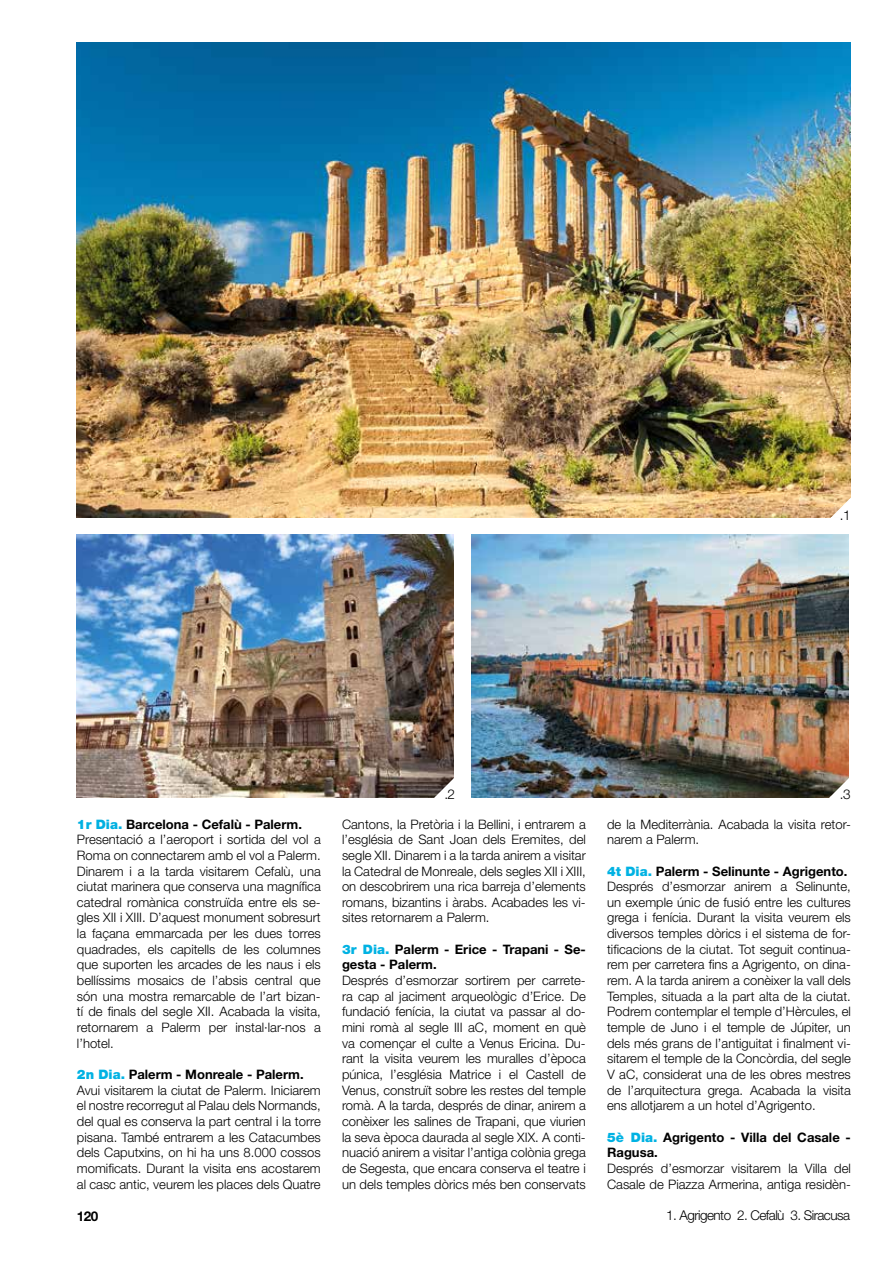
<style>
.page{position:relative;width:893px;height:1263px;background:#fff}
.page>*{position:absolute;margin:0;border:0;box-sizing:border-box;transform-origin:0 0}
.t1{font:300 13.5px "Helvetica Neue LT Std";letter-spacing:-.04em;color:#000}
.t2{font:700 13.5px "Helvetica Neue LT Std";color:#000}
.t3{font:300 13.05px/15.6px "Helvetica Neue LT Std";color:#000}
.t4{font:700 13.05px/15.6px "Helvetica Neue LT Std";color:#000}
.s1{font-weight:900;color:#00b0e1}
.s2{font-weight:700}
.s3{font-weight:900;color:#00b2e3}
</style>
<div class="page">
<img style="left:76px;top:43px;width:774px;height:474px">
<img style="left:472px;top:534px;width:377px;height:263px">
<img style="left:76px;top:534px;width:377px;height:263px">
<svg style="left:828px;top:775px;width:21px;height:23px"></svg>
<svg style="left:829px;top:495px;width:22px;height:23px"></svg>
<svg style="left:433px;top:775px;width:21px;height:23px"></svg>
<p class="t1" style="left:840px;top:506px;width:12px">.1</p>
<p class="t3" style="left:77px;top:816px;width:245px"><span class="s1">1r Dia.</span> <span class="s2">Barcelona - Cefalù - Palerm.<br></span>Presentació a l’aeroport i sortida del vol a Roma on connectarem amb el vol a Palerm.<br>Dinarem i a la tarda visitarem Cefalù, una ciutat marinera que conserva una magnífica catedral romànica construïda entre els se&shy;gles XII i XIII. D’aquest monument sobresurt la façana emmarcada per les dues torres quadrades, els capitells de les columnes que suporten les arcades de les naus i els bellíssims mosaics de l’absis central que són una mostra remarcable de l’art bizan&shy;tí de finals del segle XII. Acabada la visita, retornarem a Palerm per instal·lar-nos a l’hotel.</p>
<p class="t3" style="left:77px;top:1066px;width:245px"><span class="s3">2n Dia.</span> <span class="s2">Palerm - Monreale - Palerm.<br></span>Avui visitarem la ciutat de Palerm. Iniciarem el nostre recorregut al Palau dels Normands, del qual es conserva la part central i la torre pisana. També entrarem a les Catacumbes dels Caputxins, on hi ha uns 8.000 cossos momificats. Durant la visita ens acostarem al casc antic, veurem les places dels Quatre</p>
<p class="t2" style="left:77px;top:1207px;width:23px">120</p>
<p class="t1" style="left:444px;top:786px;width:12px">.2</p>
<p class="t1" style="left:840px;top:786px;width:12px">.3</p>
<p class="t3" style="left:342px;top:816px;width:245px;text-align:justify">Cantons, la Pretòria i la Bellini, i entrarem a l’església de Sant Joan dels Eremites, del segle XII. Dinarem i a la tarda anirem a visitar la Catedral de Monreale, dels segles XII i XIII, on descobrirem una rica barreja d’elements romans, bizantins i àrabs. Acabades les vi&shy;sites retornarem a Palerm.</p>
<p class="t4" style="left:342px;top:941px;width:245px"><span class="s3">3r Dia.</span> Palerm - Erice - Trapani - Se&shy;gesta - Palerm.</p>
<p class="t3" style="left:342px;top:972px;width:245px;text-align:justify">Després d’esmorzar sortirem per carrete&shy;ra cap al jaciment arqueològic d’Erice. De fundació fenícia, la ciutat va passar al do&shy;mini romà al segle III aC, moment en què va començar el culte a Venus Ericina. Du&shy;rant la visita veurem les muralles d’època púnica, l’església Matrice i el Castell de Venus, construït sobre les restes del temple romà. A la tarda, després de dinar, anirem a conèixer les salines de Trapani, que viurien la seva època daurada al segle XIX. A conti&shy;nuació anirem a visitar l’antiga colònia grega de Segesta, que encara conserva el teatre i un dels temples dòrics més ben conservats</p>
<p class="t3" style="left:607px;top:816px;width:245px">de la Mediterrània. Acabada la visita retor&shy;narem a Palerm.</p>
<p class="t3" style="left:607px;top:863px;width:245px"><span class="s3">4t Dia.</span> <span class="s2">Palerm - Selinunte - Agrigento.<br></span>Després d’esmorzar anirem a Selinunte, un exemple únic de fusió entre les cultures grega i fenícia. Durant la visita veurem els diversos temples dòrics i el sistema de for&shy;tificacions de la ciutat. Tot seguit continua&shy;rem per carretera fins a Agrigento, on dina&shy;rem. A la tarda anirem a conèixer la vall dels Temples, situada a la part alta de la ciutat.<br>Podrem contemplar el temple d’Hèrcules, el temple de Juno i el temple de Júpiter, un dels més grans de l’antiguitat i finalment vi&shy;sitarem el temple de la Concòrdia, del segle V aC, considerat una de les obres mestres de l’arquitectura grega. Acabada la visita ens allotjarem a un hotel d’Agrigento.</p>
<p class="t4" style="left:607px;top:1129px;width:245px"><span class="s3">5è Dia.</span> Agrigento - Villa del Casale -<br>Ragusa.</p>
<p class="t3" style="left:607px;top:1160px;width:245px">Després d’esmorzar visitarem la Villa del<br>Casale de Piazza Armerina, antiga residèn-</p>
<p class="t1" style="left:666px;top:1207px;width:185px">1. Agrigento 2. Cefalù 3. Siracusa</p>
</div>
